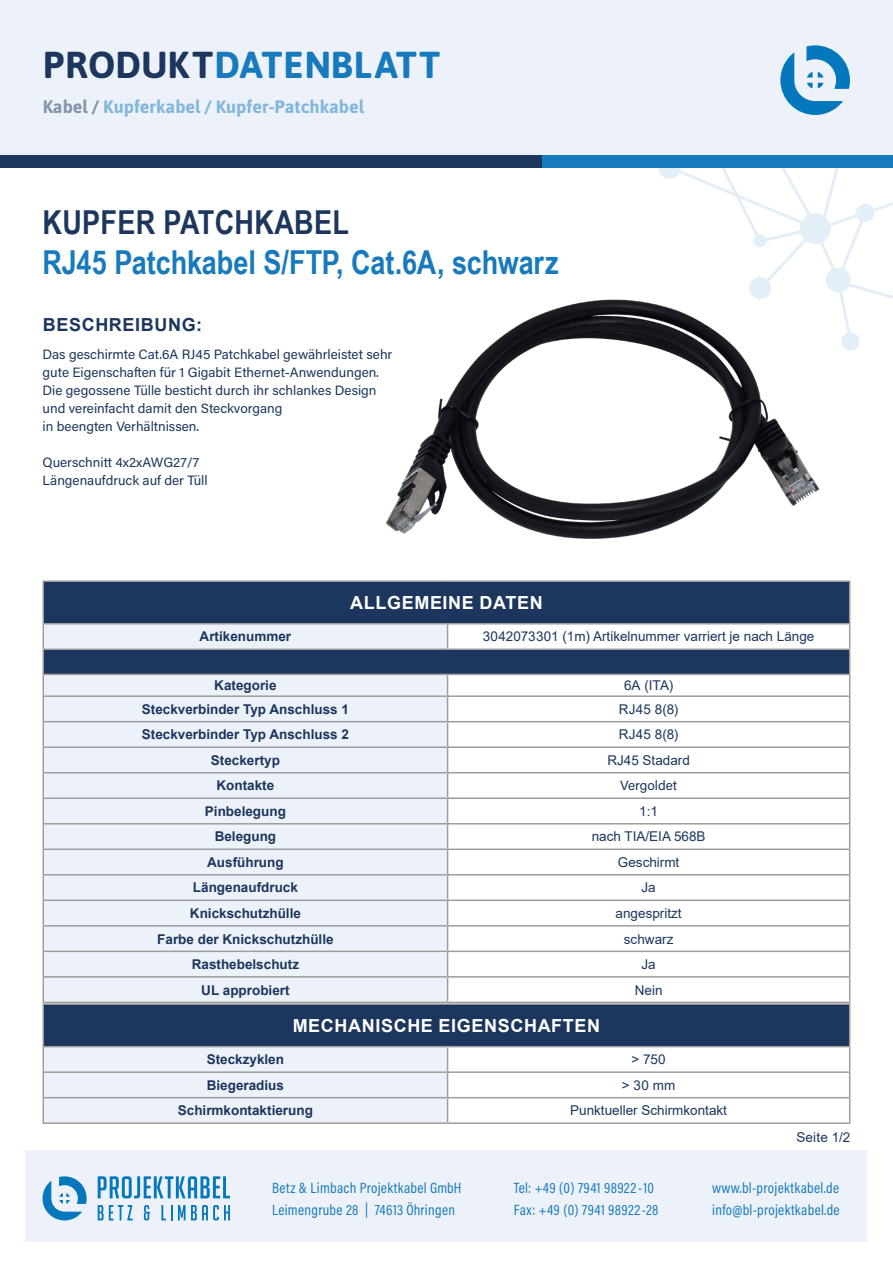
<style>
.page{position:relative;width:893px;height:1263px;background:#fff}
.page>*{position:absolute;margin:0;border:0;box-sizing:border-box;transform-origin:0 0}
.t1{font:700 37.5px "Asap";letter-spacing:.01em;color:#177abd}
.t2{font:700 33px "Arial Narrow";letter-spacing:-.005em;color:#177abd}
.t3{font:700 33px "Arial Narrow";letter-spacing:.01em;color:#1c365e}
.t4{font:700 18px "Arial";letter-spacing:.035em;color:#fff}
.t5{font:700 18px "Asap";color:#177abd}
.t6{font:700 18px "Arial";letter-spacing:.035em;color:#1c365e}
.t7{font:15px/22.5px "Acumin Pro Cond";letter-spacing:.02em;color:#177abd}
.t8{font:13.5px/18px "Acumin Pro";color:#1c365e}
.t9{font:700 13.5px "Arial";color:#1c365e}
.t10{font:13.5px "Arial";color:#1c365e}
.s1{color:#1c365e}
</style>
<div class="page">
<div style="left:0;top:0;width:893px;height:165px;background:#edf2fa"></div>
<div style="left:26px;top:1150px;width:841px;height:92px;background:#edf2fa"></div>
<svg style="left:43px;top:1176px;width:44px;height:44px"></svg>
<svg style="left:98px;top:1176px;width:132px;height:22px"></svg>
<svg style="left:98px;top:1205px;width:35px;height:15px"></svg>
<svg style="left:144px;top:1205px;width:6px;height:15px"></svg>
<svg style="left:161px;top:1205px;width:11px;height:15px"></svg>
<svg style="left:178px;top:1205px;width:52px;height:15px"></svg>
<svg style="left:780px;top:45px;width:70px;height:70px"></svg>
<div style="left:0;top:155px;width:694px;height:13px;background:#1c365e"></div>
<div style="left:542px;top:155px;width:351px;height:13px;background:#177abd"></div>
<svg style="left:659px;top:168px;width:234px;height:39px"></svg>
<svg style="left:660px;top:158px;width:19px;height:20px"></svg>
<div style="left:659px;top:157px;width:22px;height:22px;border:2px solid #177abd;border-radius:50%"></div>
<div style="left:44px;top:582px;width:221px;height:41px;background:#1c365e"></div>
<div style="left:44px;top:624px;width:403px;height:378px;background:#edf2fa"></div>
<hr style="left:43px;top:580px;width:405px;height:2px;background:#9d9d9c">
<hr style="left:43px;top:582px;width:1px;height:41px;background:#9d9d9c">
<hr style="left:43px;top:623px;width:405px;height:1px;background:#9d9d9c">
<hr style="left:43px;top:648px;width:405px;height:2px;background:#9d9d9c">
<hr style="left:43px;top:674px;width:405px;height:1px;background:#9d9d9c">
<hr style="left:43px;top:695px;width:405px;height:2px;background:#9d9d9c">
<hr style="left:448px;top:695px;width:402px;height:2px;background:#9d9d9c">
<hr style="left:43px;top:721px;width:405px;height:1px;background:#9d9d9c">
<hr style="left:448px;top:721px;width:402px;height:1px;background:#9d9d9c">
<hr style="left:43px;top:746px;width:405px;height:2px;background:#9d9d9c">
<hr style="left:448px;top:746px;width:402px;height:2px;background:#9d9d9c">
<hr style="left:43px;top:772px;width:405px;height:1px;background:#9d9d9c">
<hr style="left:448px;top:772px;width:402px;height:1px;background:#9d9d9c">
<hr style="left:43px;top:797px;width:405px;height:2px;background:#9d9d9c">
<hr style="left:448px;top:797px;width:402px;height:2px;background:#9d9d9c">
<hr style="left:43px;top:823px;width:405px;height:1px;background:#9d9d9c">
<hr style="left:448px;top:823px;width:402px;height:1px;background:#9d9d9c">
<hr style="left:43px;top:848px;width:405px;height:2px;background:#9d9d9c">
<hr style="left:448px;top:848px;width:402px;height:2px;background:#9d9d9c">
<hr style="left:43px;top:874px;width:405px;height:1px;background:#9d9d9c">
<hr style="left:448px;top:874px;width:402px;height:1px;background:#9d9d9c">
<hr style="left:43px;top:899px;width:405px;height:2px;background:#9d9d9c">
<hr style="left:448px;top:899px;width:402px;height:2px;background:#9d9d9c">
<hr style="left:43px;top:925px;width:405px;height:1px;background:#9d9d9c">
<hr style="left:448px;top:925px;width:402px;height:1px;background:#9d9d9c">
<hr style="left:43px;top:950px;width:405px;height:2px;background:#9d9d9c">
<hr style="left:448px;top:950px;width:402px;height:2px;background:#9d9d9c">
<hr style="left:43px;top:976px;width:405px;height:1px;background:#9d9d9c">
<svg style="left:43px;top:624px;width:1px;height:378px"></svg>
<hr style="left:448px;top:976px;width:402px;height:1px;background:#9d9d9c">
<svg style="left:447px;top:684px;width:1px;height:318px"></svg>
<svg style="left:849px;top:684px;width:1px;height:318px"></svg>
<hr style="left:43px;top:1002px;width:405px;height:1px;background:#9d9d9c">
<hr style="left:448px;top:1002px;width:402px;height:1px;background:#9d9d9c">
<div style="left:43px;top:1004px;width:807px;height:43px;background:#1c365e"></div>
<hr style="left:43px;top:1003px;width:405px;height:2px;background:#9d9d9c">
<hr style="left:43px;top:1005px;width:1px;height:41px;background:#9d9d9c">
<hr style="left:448px;top:1003px;width:402px;height:2px;background:#9d9d9c">
<hr style="left:849px;top:1005px;width:1px;height:41px;background:#9d9d9c">
<hr style="left:43px;top:1046px;width:405px;height:1px;background:#9d9d9c">
<hr style="left:448px;top:1046px;width:402px;height:1px;background:#9d9d9c">
<hr style="left:448px;top:1071px;width:402px;height:2px;background:#9d9d9c">
<hr style="left:448px;top:1097px;width:402px;height:1px;background:#9d9d9c">
<svg style="left:43px;top:1047px;width:405px;height:75px;background:#e8edf5"></svg>
<svg style="left:849px;top:1047px;width:1px;height:75px"></svg>
<hr style="left:43px;top:1122px;width:405px;height:2px;background:#9d9d9c">
<hr style="left:448px;top:1122px;width:402px;height:2px;background:#9d9d9c">
<img style="left:265px;top:207px;width:628px;height:477px">
<h1 class="t1" style="left:43px;top:38px;width:399px"><span class="s1">PRODUKT</span>DATENBLATT</h1>
<h3 class="t5" style="left:43px;top:93px;width:323px"><span class="s1">Kabel /</span> Kupferkabel / Kupfer-Patchkabel</h3>
<h2 class="t3" style="left:43px;top:198px;width:308px">KUPFER PATCHKABEL</h2>
<h2 class="t2" style="left:43px;top:237px;width:518px">RJ45 Patchkabel S/FTP, Cat.6A, schwarz</h2>
<h3 class="t6" style="left:43px;top:312px;width:161px">BESCHREIBUNG:</h3>
<p class="t8" style="left:43px;top:345px;width:351px">Das geschirmte Cat.6A RJ45 Patchkabel gewährleistet sehr gute Eigenschaften für 1 Gigabit Ethernet-Anwendungen.<br>Die gegossene Tülle besticht durch ihr schlankes Design und vereinfacht damit den Steckvorgang<br>in beengten Verhältnissen.</p>
<p class="t8" style="left:43px;top:453px;width:167px">Querschnitt 4x2xAWG27/7<br>Längenaufdruck auf der Tüll</p>
<h3 class="t4" style="left:350px;top:590px;width:194px">ALLGEMEINE DATEN</h3>
<p class="t9" style="left:200px;top:627px;width:93px">Artikenummer</p>
<p class="t10" style="left:483px;top:627px;width:333px">3042073301 (1m) Artikelnummer varriert je nach Länge</p>
<p class="t9" style="left:214px;top:676px;width:64px">Kategorie</p>
<p class="t10" style="left:624px;top:676px;width:51px">6A (ITA)</p>
<p class="t9" style="left:142px;top:700px;width:209px">Steckverbinder Typ Anschluss 1</p>
<p class="t10" style="left:619px;top:700px;width:61px">RJ45 8(8)</p>
<p class="t9" style="left:142px;top:725px;width:209px">Steckverbinder Typ Anschluss 2</p>
<p class="t10" style="left:619px;top:725px;width:61px">RJ45 8(8)</p>
<p class="t9" style="left:211px;top:751px;width:71px">Steckertyp</p>
<p class="t10" style="left:607px;top:751px;width:84px">RJ45 Stadard</p>
<p class="t9" style="left:217px;top:776px;width:59px">Kontakte</p>
<p class="t8" style="left:620px;top:776px;width:58px">Vergoldet</p>
<p class="t9" style="left:205px;top:802px;width:83px">Pinbelegung</p>
<p class="t10" style="left:639px;top:802px;width:20px">1:1</p>
<p class="t9" style="left:215px;top:827px;width:63px">Belegung</p>
<p class="t10" style="left:592px;top:827px;width:115px">nach TIA/EIA 568B</p>
<p class="t9" style="left:207px;top:853px;width:78px">Ausführung</p>
<p class="t10" style="left:618px;top:853px;width:63px">Geschirmt</p>
<p class="t9" style="left:193px;top:878px;width:107px">Längenaufdruck</p>
<p class="t10" style="left:641px;top:878px;width:16px">Ja</p>
<p class="t9" style="left:190px;top:904px;width:113px">Knickschutzhülle</p>
<p class="t10" style="left:616px;top:904px;width:68px">angespritzt</p>
<p class="t9" style="left:157px;top:929px;width:178px">Farbe der Knickschutzhülle</p>
<p class="t10" style="left:624px;top:929px;width:51px">schwarz</p>
<p class="t9" style="left:192px;top:955px;width:109px">Rasthebelschutz</p>
<p class="t10" style="left:641px;top:955px;width:16px">Ja</p>
<p class="t9" style="left:201px;top:980px;width:90px">UL approbiert</p>
<p class="t10" style="left:635px;top:980px;width:29px">Nein</p>
<h3 class="t4" style="left:293px;top:1013px;width:309px">MECHANISCHE EIGENSCHAFTEN</h3>
<p class="t9" style="left:207px;top:1050px;width:79px">Steckzyklen</p>
<p class="t10" style="left:631px;top:1050px;width:36px">&gt; 750</p>
<p class="t9" style="left:207px;top:1075px;width:79px">Biegeradius</p>
<p class="t10" style="left:622px;top:1076px;width:55px">&gt; 30 mm</p>
<p class="t9" style="left:178px;top:1101px;width:137px">Schirmkontaktierung</p>
<p class="t10" style="left:570px;top:1101px;width:158px">Punktueller Schirmkontakt</p>
<p class="t10" style="left:796px;top:1128px;width:55px">Seite 1/2</p>
<p class="t7" style="left:514px;top:1176px;width:146px">Tel: +49 (0) 7941 98922-10<br>Fax: +49 (0) 7941 98922-28</p>
<p class="t7" style="left:272px;top:1176px;width:191px">Betz &amp; Limbach Projektkabel GmbH<br>Leimengrube 28 | 74613 Öhringen</p>
<p class="t7" style="left:712px;top:1176px;width:129px">www.bl-projektkabel.de info@bl-projektkabel.de</p>
</div>
